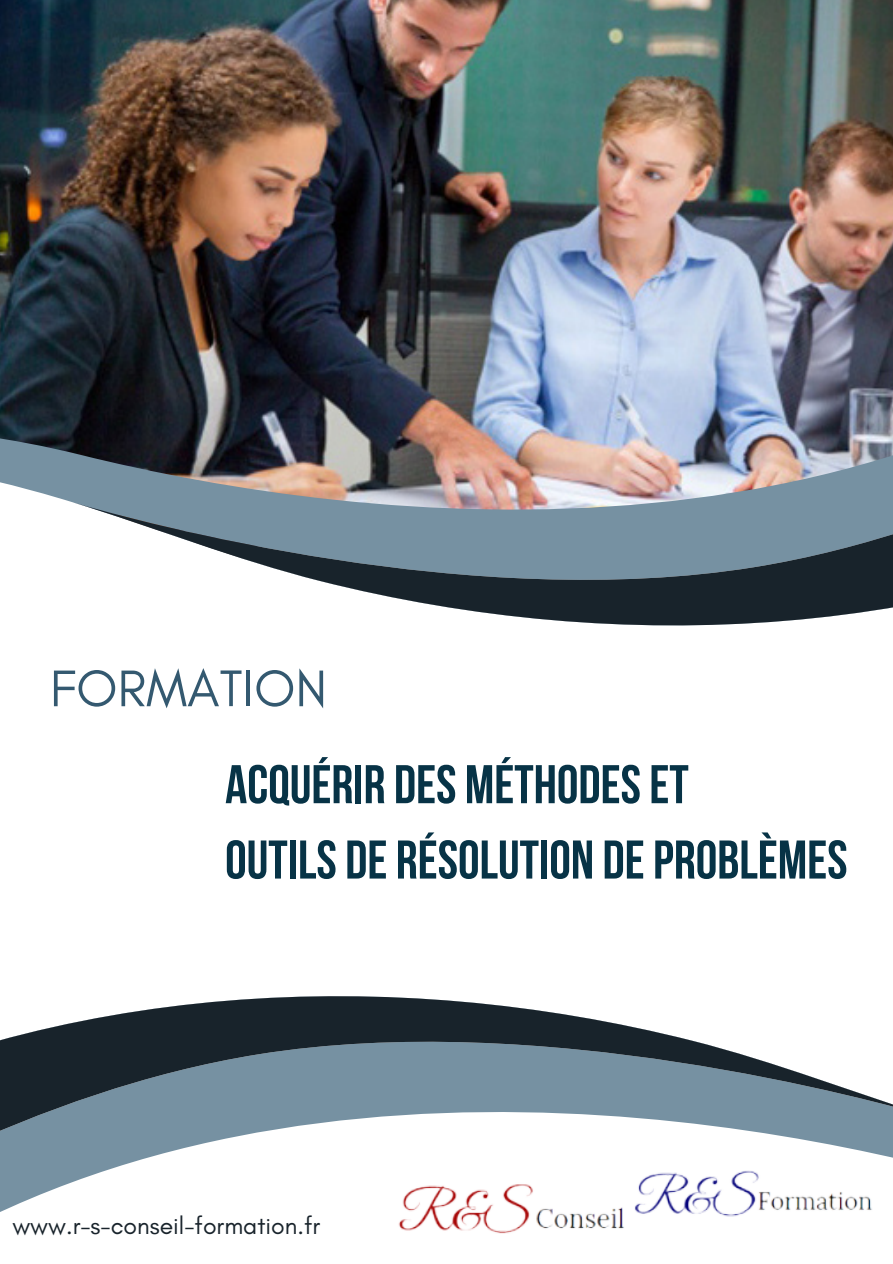
<style>
.page{position:relative;width:893px;height:1264px;background:#fff}
.page>*{position:absolute;margin:0;border:0;box-sizing:border-box;transform-origin:0 0}
.t1{font:700 54.3px/75.3px "Bebas Neue";color:#073346}
.t2{font:52.35px "Glacial Indifference";color:#345970}
.t3{font:24.75px "Glacial Indifference";color:#18232b}
</style>
<div class="page">
<img style="left:0;top:0;width:892px;height:218px">
<img style="left:0;top:218px;width:892px;height:231px">
<svg style="left:0;top:449px;width:73px;height:54px;fill:#7691a2"></svg>
<img style="left:73px;top:345px;width:819px;height:281px">
<svg style="left:0;top:996px;width:892px;height:238px"></svg>
<p class="t2" style="left:50px;top:656px;width:278px">FORMATION</p>
<p class="t1" style="left:225px;top:752px;width:624px">ACQUÉRIR DES MÉTHODESET<br>OUTILS DE RÉSOLUTION DEPROBLÈMES</p>
<p class="t3" style="left:12px;top:1210px;width:309px">www.r-s-conseil-formation.fr</p>
</div>
